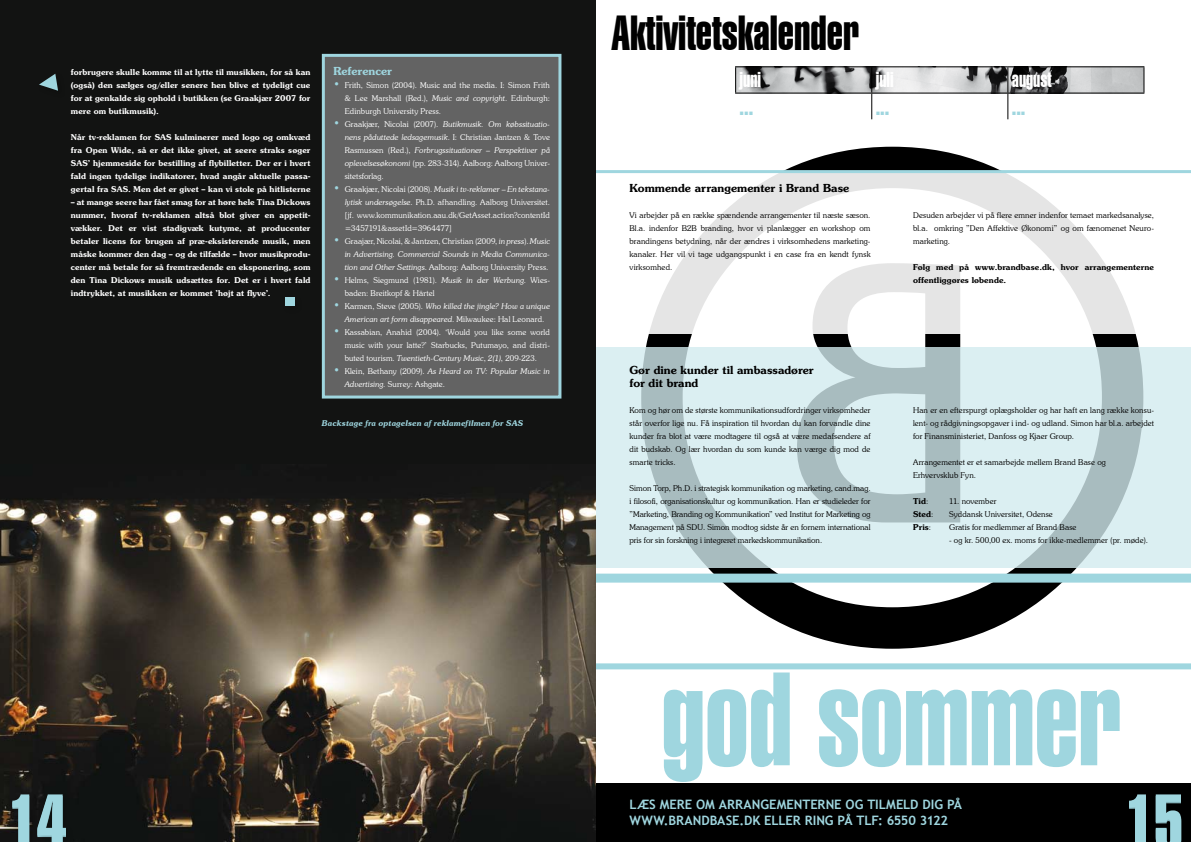
<style>
.page{position:relative;width:1191px;height:842px;background:#fff}
.page>*{position:absolute;margin:0;border:0;box-sizing:border-box;transform-origin:0 0}
.t1{font:128.8px "Swiss 911 BT Extra Compressed";color:#9fd6df}
.t2{font:76px "Swiss 911 BT Extra Compressed";color:#9fd6df}
.t3{font:48px "Swiss 911 BT Extra Compressed";color:#000}
.t4{font:24px "Swiss 911 BT Extra Compressed";color:#9fd6df}
.t5{font:21px "Swiss 911 BT Extra Compressed";color:#fff}
.t6{font:700 13px/16px "Trebuchet MS";letter-spacing:-.005em;color:#9fd6df}
.t7{font:600 11px/13px "Souvenir";color:#000}
.t8{font:600 11px "Souvenir";color:#9fd6df}
.t9{font:300 8px/13px "Souvenir IT Cby BT";letter-spacing:.01em;color:#000;text-align:justify}
.t10{font:600 8px/13px "Souvenir";letter-spacing:.015em;color:#fff;text-align:justify}
.t11{font:300 8px/13px "Souvenir IT Cby BT";letter-spacing:.015em;color:#fff;text-align:justify}
.t12{font:italic 300 8px/13px "Souvenir IT Cby BT";letter-spacing:.005em;color:#fff}
.t13{font:600 8px/13px "Souvenir";letter-spacing:.015em;color:#000}
.t14{font:italic 600 8px "Souvenir IT Cby BT";letter-spacing:.02em;color:#9fd6df}
.s1{font-size:11px;color:#9fd6df}
.s2{font-style:italic}
.s3{font-style:normal;font-size:11px;color:#9fd6df}
.s4{font-style:normal}
.s5{font-family:"Souvenir IT Cby BT";font-weight:300}
</style>
<div class="page">
<div style="left:595px;top:783px;width:596px;height:59px;background:#000"></div>
<svg style="left:641px;top:147px;width:502px;height:502px"></svg>
<svg style="left:797px;top:334px;width:163px;height:13px"></svg>
<img style="left:736px;top:67px;width:407px;height:26px">
<hr style="left:735px;top:66px;width:136px;height:1px;background:#000">
<svg style="left:735px;top:67px;width:1px;height:26px"></svg>
<hr style="left:735px;top:93px;width:136px;height:1px;background:#000">
<hr style="left:871px;top:66px;width:137px;height:1px;background:#000">
<svg style="left:871px;top:67px;width:1px;height:52px"></svg>
<hr style="left:1008px;top:66px;width:136px;height:1px;background:#000">
<svg style="left:1007px;top:67px;width:1px;height:52px"></svg>
<svg style="left:1143px;top:67px;width:1px;height:26px"></svg>
<hr style="left:871px;top:93px;width:137px;height:1px;background:#000">
<hr style="left:1008px;top:93px;width:136px;height:1px;background:#000">
<svg style="left:641px;top:173px;width:502px;height:161px"></svg>
<hr style="left:595px;top:170px;width:596px;height:3px;background:#9fd6df">
<div style="left:595px;top:663px;width:596px;height:6px;background:#9fd6df"></div>
<svg style="left:595px;top:347px;width:596px;height:221px;background:#cbdfe2"></svg>
<div style="left:595px;top:574px;width:596px;height:9px;background:#9fd6df"></div>
<div style="left:0;top:0;width:595px;height:842px;background:#121312"></div>
<img style="left:0;top:482px;width:595px;height:360px">
<svg style="left:39px;top:74px;width:19px;height:17px"></svg>
<div style="left:282px;top:295px;width:20px;height:19px;background:#000;opacity:.2"></div>
<div style="left:285px;top:298px;width:9px;height:8px;background:#9fd6df"></div>
<div style="left:323px;top:55px;width:237px;height:342px;background:#636363"></div>
<div style="left:322px;top:54px;width:239px;height:345px;border:3px solid #9fd6df"></div>
<div style="left:10px;top:790px;width:64px;height:52px;background:#0f1110"></div>
<p class="t10" style="left:71px;top:66px;width:241px">forbrugere skulle komme til at lytte til musikken, for så kan (også) den sælges og/eller senere hen blive et tydeligt cue for at genkalde sig ophold i butikken (se Graakjær 2007 for mere om butikmusik).</p>
<p class="t10" style="left:71px;top:131px;width:241px">Når tv-reklamen for SAS kulminerer med logo og omkvæd fra Open Wide, så er det ikke givet, at seere straks søger SAS’ hjemmeside for bestilling af flybilletter. Der er i hvert fald ingen tydelige indikatorer, hvad angår aktuelle passa&shy;gertal fra SAS. Men det er givet – kan vi stole på hitlisterne</p>
<p class="t10" style="left:71px;top:196px;width:241px">– at mange seere har fået smag for at høre hele Tina Dickows nummer, hvoraf tv-reklamen altså blot giver en appetit&shy;vækker. Det er vist stadigvæk kutyme, at producenter betaler licens for brugen af præ-eksisterende musik, men måske kommer den dag – og de tilfælde – hvor musikprodu&shy;center må betale for så fremtrædende en eksponering, som den Tina Dickows musik udsættes for. Det er i hvert fald indtrykket, at musikken er kommet ’højt at flyve’.</p>
<h3 class="t8" style="left:333px;top:64px;width:60px">Referencer</h3>
<p class="t11" style="left:345px;top:79px;width:207px;text-indent:-11px"><span class="s1">•</span> Frith, Simon (2004). Music and the media. I: Simon Frith &amp; Lee Marshall (Red.), <span class="s2">Music and copyright</span>. Edinburgh:<br>Edinburgh University Press.</p>
<p class="t11" style="left:345px;top:118px;width:207px;text-indent:-11px"><span class="s1">•</span> Graakjær, Nicolai (2007). <span class="s2">Butikmusik. Om købssituatio&shy;nens påduttede ledsagemusik</span>. I: Christian Jantzen &amp; Tove Rasmussen (Red.), <span class="s2">Forbrugssituationer – Perspektiver på oplevelsesøkonomi</span> (pp. 283-314). Aalborg: Aalborg Univer&shy;sitetsforlag.</p>
<p class="t11" style="left:345px;top:183px;width:207px;text-indent:-11px"><span class="s1">•</span> Graakjær, Nicolai (2008). <span class="s2">Musik i tv-reklamer – En tekstana&shy;lytisk undersøgelse</span>. Ph.D. afhandling. Aalborg Universitet. [jf. www.kommunikation.aau.dk/GetAsset.action?contentId =3457191&amp;assetId=3964477]</p>
<p class="t12" style="left:345px;top:235px;width:207px;text-align:justify;text-indent:-11px"><span class="s3">•</span> <span class="s4">Graajær, Nicolai, &amp; Jantzen, Christian (2009,</span> in press<span class="s4">).</span> Music in Advertising. Commercial Sounds in Media Communica&shy;tion and Other Settings<span class="s4">. Aalborg: Aalborg University Press.</span></p>
<p class="t11" style="left:345px;top:274px;width:207px;text-indent:-11px"><span class="s1">•</span> Helms, Siegmund (1981). <span class="s2">Musik in der Werbung</span>. Wies&shy;baden: Breitkopf &amp; Härtel</p>
<p class="t12" style="left:345px;top:300px;width:207px;text-indent:-11px"><span class="s3">•</span> <span class="s4">Karmen, Steve (2005).</span> Who killed the jingle? How a unique<br>American art form disappeared<span class="s4">. Milwaukee: Hal Leonard.</span></p>
<p class="t11" style="left:345px;top:326px;width:207px;text-indent:-11px"><span class="s1">•</span> Kassabian, Anahid (2004). ‘Would you like some world music with your latte?’ Starbucks, Putumayo, and distri&shy;buted tourism. <span class="s2">Twentieth-Century Music</span>, <span class="s2">2(1)</span>, 209-223.</p>
<p class="t12" style="left:345px;top:365px;width:207px;text-indent:-11px"><span class="s3">•</span> <span class="s4">Klein, Bethany (2009).</span> As Heard on TV: Popular Music in<br>Advertising<span class="s4">. Surrey: Ashgate.</span></p>
<p class="t14" style="left:322px;top:418px;width:203px">Backstage fra optagelsen af reklamefilmen for SAS</p>
<h3 class="t3" style="left:611px;top:6px;width:249px">Aktivitetskalender</h3>
<h3 class="t5" style="left:739px;top:68px;width:23px">juni</h3>
<h3 class="t5" style="left:875px;top:68px;width:19px">juli</h3>
<h3 class="t5" style="left:1011px;top:68px;width:41px">august</h3>
<h3 class="t4" style="left:739px;top:93px;width:15px">...</h3>
<h3 class="t4" style="left:875px;top:93px;width:15px">...</h3>
<h3 class="t4" style="left:1011px;top:93px;width:15px">...</h3>
<h3 class="t7" style="left:629px;top:182px;width:221px">Kommende arrangementer i Brand Base</h3>
<p class="t9" style="left:629px;top:209px;width:242px">Vi arbejder på en række spændende arrangementer til næste sæson.<br>Bl.a. indenfor B2B branding, hvor vi planlægger en workshop om brandingens betydning, når der ændres i virksomhedens marketing&shy;kanaler. Her vil vi tage udgangspunkt i en case fra en kendt fynsk virksomhed.</p>
<p class="t9" style="left:913px;top:209px;width:242px">Desuden arbejder vi på flere emner indenfor temaet markedsanalyse, bl.a. omkring ”Den Affektive Økonomi” og om fænomenet Neuro&shy;marketing.</p>
<p class="t13" style="left:913px;top:261px;width:242px">Følg med på www.brandbase.dk, hvor arrangementerne offentliggøres løbende.</p>
<h3 class="t7" style="left:629px;top:364px;width:186px">Gør dine kunder til ambassadører for dit brand</h3>
<p class="t9" style="left:629px;top:404px;width:242px">Kom og hør om de største kommunikationsudfordringer virksomheder står overfor lige nu. Få inspiration til hvordan du kan forvandle dine kunder fra blot at være modtagere til også at være medafsendere af dit budskab. Og lær hvordan du som kunde kan værge dig mod de smarte tricks.</p>
<p class="t9" style="left:629px;top:482px;width:242px">Simon Torp, Ph.D. i strategisk kommunikation og marketing, cand.mag. i filosofi, organisationskultur og kommunikation. Han er studieleder for ”Marketing, Branding og Kommunikation” ved Institut for Marketing og Management på SDU. Simon modtog sidste år en fornem international pris for sin forskning i integreret markedskommunikation.</p>
<p class="t9" style="left:913px;top:404px;width:242px">Han er en efterspurgt oplægsholder og har haft en lang række konsu&shy;lent- og rådgivningsopgaver i ind- og udland. Simon har bl.a. arbejdet for Finansministeriet, Danfoss og Kjaer Group.</p>
<p class="t9" style="left:913px;top:456px;width:194px">Arrangementet er et samarbejde mellem Brand Base og<br>Erhvervsklub Fyn.</p>
<p class="t13" style="left:913px;top:495px;width:17px">Tid<span class="s5">:</span></p>
<p class="t9" style="left:949px;top:495px;width:49px">11. november</p>
<p class="t13" style="left:913px;top:508px;width:22px">Sted<span class="s5">:</span></p>
<p class="t9" style="left:949px;top:508px;width:105px">Syddansk Universitet, Odense</p>
<p class="t13" style="left:913px;top:521px;width:19px">Pris<span class="s5">:</span></p>
<p class="t9" style="left:949px;top:521px;width:129px">Gratis for medlemmer af Brand Base</p>
<p class="t9" style="left:949px;top:534px;width:200px">- og kr. 500,00 ex. moms for ikke-medlemmer (pr. møde).</p>
<h1 class="t1" style="left:661px;top:647px;width:461px">god sommer</h1>
<h2 class="t2" style="left:9px;top:781px;width:59px">14</h2>
<h2 class="t2" style="left:1125px;top:781px;width:59px">15</h2>
<h3 class="t6" style="left:629px;top:797px;width:334px">LÆS MERE OM ARRANGEMENTERNE OG TILMELD DIG PÅ<br>WWW.BRANDBASE.DK ELLER RING PÅ TLF: 6550 3122</h3>
</div>
